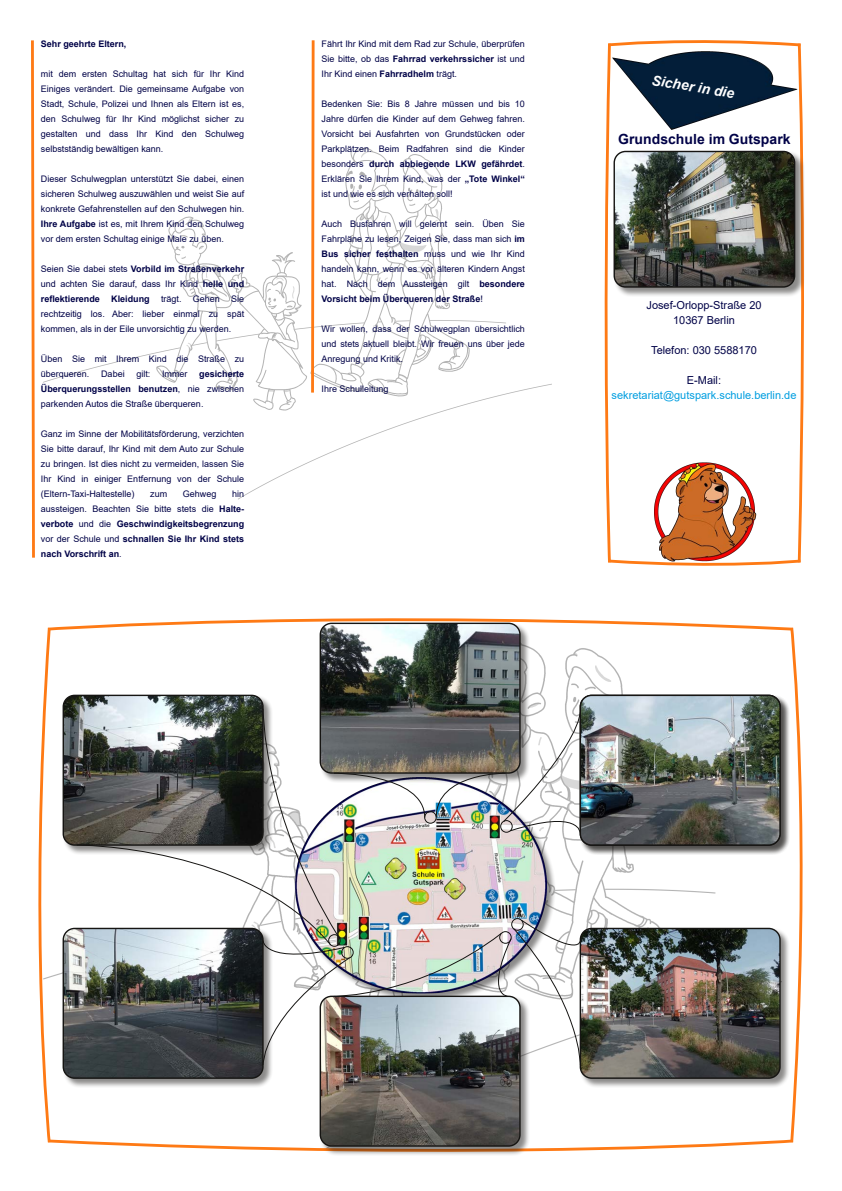
<style>
.page{position:relative;width:842px;height:1191px;background:#fff}
.page>*{position:absolute;margin:0;border:0;box-sizing:border-box;transform-origin:0 0}
.t1{font:700 14px "Arial";color:#000247}
.t2{font:italic 700 14px "Arial";color:#fff}
.t3{font:11px/15px "Arial";color:#000247;text-align:center}
.t4{font:11px "Arial";color:#009ee0}
.t5{font:9px/15px "Arial";color:#000247;text-align:justify}
.t6{font:700 9px/15px "Arial";color:#000247;text-align:justify}
.s1{font-weight:700}
.s2{font-weight:400}
</style>
<div class="page">
<img style="left:43px;top:148px;width:509px;height:352px">
<svg style="left:604px;top:40px;width:200px;height:524px"></svg>
<svg style="left:31px;top:40px;width:4px;height:518px;background:#fea058"></svg>
<svg style="left:310px;top:40px;width:6px;height:355px"></svg>
<img style="left:613px;top:151px;width:191px;height:147px">
<img style="left:614px;top:151px;width:181px;height:136px;border-radius:11px">
<div style="left:613px;top:151px;width:182px;height:137px;border:1px solid #161513;border-radius:11px"></div>
<img style="left:632px;top:438px;width:145px;height:128px">
<img style="left:612px;top:51px;width:186px;height:79px">
<img style="left:38px;top:618px;width:765px;height:537px">
<p class="t6" style="left:41px;top:36px;width:87px">Sehr geehrte Eltern,</p>
<p class="t5" style="left:41px;top:66px;width:205px">mit dem ersten Schultag hat sich für Ihr Kind Einiges verändert. Die gemeinsame Aufgabe von Stadt, Schule, Polizei und Ihnen als Eltern ist es, den Schulweg für Ihr Kind möglichst sicher zu gestalten und dass Ihr Kind den Schulweg selbstständig bewältigen kann.</p>
<p class="t5" style="left:41px;top:171px;width:205px">Dieser Schulwegplan unterstützt Sie dabei, einen sicheren Schulweg auszuwählen und weist Sie auf konkrete Gefahrenstellen auf den Schulwegen hin.<br><span class="s1">Ihre Aufgabe</span> ist es, mit Ihrem Kind den Schulweg vor dem ersten Schultag einige Male zu üben.</p>
<p class="t5" style="left:41px;top:261px;width:205px">Seien Sie dabei stets <span class="s1">Vorbild im Straßenverkehr </span>und achten Sie darauf, dass Ihr Kind <span class="s1">helle und reflektierende</span></p>
<p class="t5" style="left:41px;top:291px;width:205px;text-indent:190px">Sie rechtzeitig los. Aber: lieber einmal zu spät kommen, als in der Eile unvorsichtig zu werden.</p>
<p class="t5" style="left:41px;top:351px;width:205px">Üben Sie mit Ihrem Kind die Straße zu überqueren.</p>
<p class="t6" style="left:111px;top:291px;width:40px">Kleidung</p>
<p class="t5" style="left:161px;top:291px;width:22px">trägt.</p>
<p class="t5" style="left:193px;top:291px;width:29px">Gehen</p>
<p class="t5" style="left:41px;top:366px;width:205px;text-indent:158px"><span class="s1">gesicherte Überquerungsstellen benutzen</span>, nie zwischen parkenden Autos die Straße überqueren.</p>
<p class="t5" style="left:41px;top:426px;width:205px">Ganz im Sinne der Mobilitätsförderung, verzichten Sie bitte darauf, Ihr Kind mit dem Auto zur Schule zu bringen. Ist dies nicht zu vermeiden, lassen Sie Ihr Kind in einiger Entfernung von der Schule (Eltern-Taxi-Haltestelle)</p>
<p class="t5" style="left:101px;top:366px;width:25px">Dabei</p>
<p class="t5" style="left:136px;top:366px;width:15px">gilt:</p>
<p class="t5" style="left:162px;top:366px;width:27px">Immer</p>
<p class="t5" style="left:150px;top:486px;width:18px">zum</p>
<p class="t5" style="left:183px;top:486px;width:35px">Gehweg</p>
<p class="t6" style="left:41px;top:486px;width:205px;text-indent:191px"><span class="s2">hin aussteigen. Beachten Sie bitte stets die</span> Halte&shy;verbote <span class="s2">und die</span> Geschwindigkeitsbegrenzung <span class="s2">vor der Schule und</span> schnallen Sie Ihr Kind stets nach Vorschrift an<span class="s2">.</span></p>
<p class="t5" style="left:322px;top:36px;width:205px">Fährt Ihr Kind mit dem Rad zur Schule, überprüfen Sie bitte, ob das <span class="s1">Fahrrad verkehrssicher</span> ist und Ihr Kind einen <span class="s1">Fahrradhelm</span> trägt.</p>
<p class="t5" style="left:322px;top:96px;width:205px">Bedenken Sie: Bis 8 Jahre müssen und bis 10<br>Jahre dürfen die Kinder auf dem Gehweg fahren.<br>Vorsicht bei Ausfahrten von Grundstücken oder Parkplätzen. Beim Radfahren sind die Kinder besonders <span class="s1">durch abbiegende LKW gefährdet</span>.<br>Erklären Sie Ihrem Kind, was der <span class="s1">„Tote Winkel“ </span>ist und wie es sich verhalten soll!</p>
<p class="t5" style="left:322px;top:216px;width:205px">Auch Busfahren will gelernt sein. Üben Sie Fahrpläne zu lesen, Zeigen Sie, dass man sich <span class="s1">im Bus sicher festhalten</span> muss und wie Ihr Kind handeln kann, wenn es vor älteren Kindern Angst hat. Nach dem Aussteigen gilt <span class="s1">besondere Vorsicht beim Überqueren der Straße</span>!</p>
<p class="t5" style="left:322px;top:321px;width:205px">Wir wollen, dass der Schulwegplan übersichtlich und stets aktuell bleibt. Wir freuen uns über jede Anregung und Kritik.</p>
<p class="t5" style="left:322px;top:381px;width:69px">Ihre Schulleitung</p>
<h1 class="t2" style="left:653px;top:72px;width:85px;rotate:9deg">Sicher in die</h1>
<h1 class="t1" style="left:618px;top:132px;width:174px">Grundschule im Gutspark</h1>
<p class="t3" style="left:646px;top:298px;width:117px">Josef-Orlopp-Straße 20<br>10367 Berlin</p>
<p class="t3" style="left:651px;top:343px;width:107px">Telefon: 030 5588170</p>
<p class="t3" style="left:687px;top:373px;width:36px">E-Mail:</p>
<p class="t4" style="left:612px;top:389px;width:186px">sekretariat@gutspark.schule.berlin.de</p>
</div>
